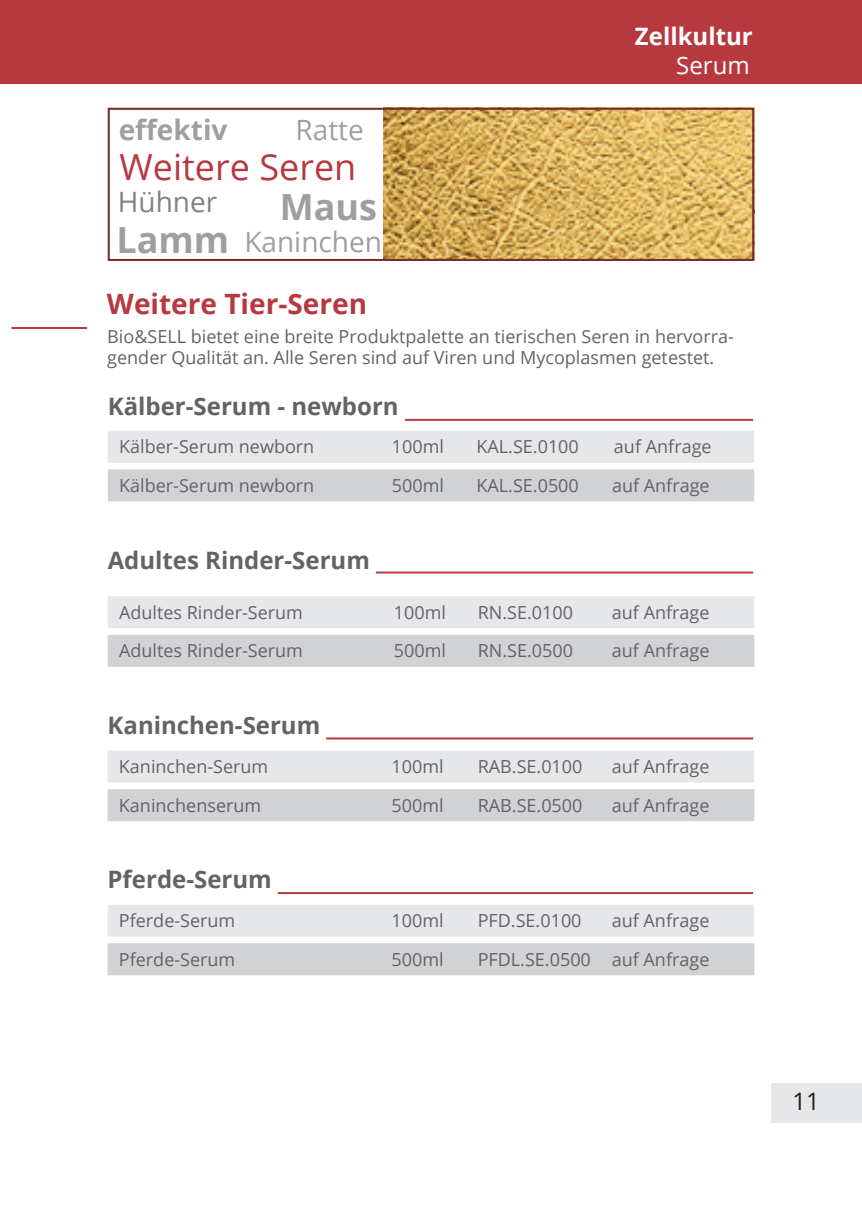
<style>
.page{position:relative;width:862px;height:1214px;background:#fff}
.page>*{position:absolute;margin:0;border:0;box-sizing:border-box;transform-origin:0 0}
.t1{font:36px "Open Sans";color:#b73940}
.t2{font:700 36px "Open Sans";color:#9d9fa2}
.t3{font:700 28px "Open Sans";color:#b73940}
.t4{font:28px "Open Sans";color:#9d9fa2}
.t5{font:700 28px "Open Sans";color:#9d9fa2}
.t6{font:28px "Open Sans";color:#808285}
.t7{font:700 24px "Open Sans";color:#636366}
.t8{font:700 24px "Open Sans";color:#fff}
.t9{font:24px "Open Sans";color:#fff}
.t10{font:24px "Open Sans";color:#231f20}
.t11{font:18px/21.6px "Open Sans";color:#636366}
</style>
<div class="page">
<div style="left:0;top:0;width:862px;height:84px;background:#b73940"></div>
<div style="left:771px;top:1083px;width:91px;height:39px;background:#e6e7e9"></div>
<div style="left:108px;top:904px;width:646px;height:32px;background:#e6e7e9"></div>
<div style="left:108px;top:943px;width:646px;height:32px;background:#d1d2d4"></div>
<div style="left:108px;top:750px;width:646px;height:32px;background:#e6e7e9"></div>
<div style="left:108px;top:789px;width:646px;height:32px;background:#d1d2d4"></div>
<img style="left:384px;top:111px;width:367px;height:147px">
<div style="left:108px;top:431px;width:646px;height:32px;background:#e6e7e9"></div>
<div style="left:108px;top:469px;width:646px;height:32px;background:#d1d2d4"></div>
<div style="left:108px;top:596px;width:646px;height:32px;background:#e6e7e9"></div>
<div style="left:108px;top:634px;width:646px;height:32px;background:#d1d2d4"></div>
<hr style="left:405px;top:419px;width:348px;height:2px;background:#b73940">
<hr style="left:376px;top:571px;width:377px;height:2px;background:#b73940">
<hr style="left:326px;top:737px;width:427px;height:2px;background:#b73940">
<hr style="left:278px;top:891px;width:475px;height:2px;background:#b73940">
<hr style="left:11px;top:327px;width:76px;height:2px;background:#b73940">
<div style="left:108px;top:108px;width:646px;height:153px;border:2px solid #72292c"></div>
<h3 class="t8" style="left:635px;top:20px;width:119px">Zellkultur</h3>
<h3 class="t9" style="left:676px;top:48px;width:75px">Serum</h3>
<h2 class="t5" style="left:119px;top:110px;width:110px">effektiv</h2>
<h1 class="t1" style="left:120px;top:142px;width:238px">Weitere Seren</h1>
<h2 class="t6" style="left:118px;top:183px;width:101px">Hühner</h2>
<h1 class="t2" style="left:116px;top:215px;width:114px">Lamm</h1>
<h2 class="t3" style="left:107px;top:284px;width:262px">Weitere Tier-Seren</h2>
<p class="t11" style="left:107px;top:325px;width:628px">Bio&amp;SELL bietet eine breite Produktpalette an tierischen Seren in hervorra&shy;gender Qualität an. Alle Seren sind auf Viren und Mycoplasmen getestet.</p>
<h3 class="t7" style="left:108px;top:389px;width:292px">Kälber-Serum - newborn</h3>
<p class="t11" style="left:119px;top:435px;width:197px">Kälber-Serum newborn</p>
<p class="t11" style="left:392px;top:435px;width:54px">100ml</p>
<p class="t11" style="left:476px;top:435px;width:104px">KAL.SE.0100</p>
<p class="t11" style="left:614px;top:435px;width:99px">auf Anfrage</p>
<p class="t11" style="left:119px;top:474px;width:197px">Kälber-Serum newborn</p>
<p class="t11" style="left:392px;top:474px;width:54px">500ml</p>
<p class="t11" style="left:476px;top:474px;width:104px">KAL.SE.0500</p>
<p class="t11" style="left:612px;top:474px;width:99px">auf Anfrage</p>
<h2 class="t4" style="left:295px;top:110px;width:70px">Ratte</h2>
<h1 class="t2" style="left:280px;top:181px;width:99px">Maus</h1>
<h2 class="t4" style="left:244px;top:223px;width:139px">Kaninchen</h2>
<h3 class="t7" style="left:108px;top:543px;width:264px">Adultes Rinder-Serum</h3>
<p class="t11" style="left:119px;top:600px;width:185px">Adultes Rinder-Serum</p>
<p class="t11" style="left:394px;top:600px;width:54px">100ml</p>
<p class="t11" style="left:478px;top:600px;width:97px">RN.SE.0100</p>
<p class="t11" style="left:612px;top:600px;width:99px">auf Anfrage</p>
<p class="t11" style="left:119px;top:639px;width:185px">Adultes Rinder-Serum</p>
<p class="t11" style="left:394px;top:639px;width:54px">500ml</p>
<p class="t11" style="left:478px;top:639px;width:97px">RN.SE.0500</p>
<p class="t11" style="left:612px;top:639px;width:99px">auf Anfrage</p>
<h3 class="t7" style="left:108px;top:708px;width:214px">Kaninchen-Serum</h3>
<p class="t11" style="left:119px;top:755px;width:151px">Kaninchen-Serum</p>
<p class="t11" style="left:392px;top:755px;width:54px">100ml</p>
<p class="t11" style="left:478px;top:755px;width:106px">RAB.SE.0100</p>
<p class="t11" style="left:612px;top:755px;width:99px">auf Anfrage</p>
<p class="t11" style="left:119px;top:793px;width:144px">Kaninchenserum</p>
<p class="t11" style="left:392px;top:793px;width:54px">500ml</p>
<p class="t11" style="left:478px;top:793px;width:106px">RAB.SE.0500</p>
<p class="t11" style="left:612px;top:793px;width:99px">auf Anfrage</p>
<h3 class="t7" style="left:108px;top:862px;width:166px">Pferde-Serum</h3>
<p class="t11" style="left:119px;top:909px;width:118px">Pferde-Serum</p>
<p class="t11" style="left:392px;top:909px;width:54px">100ml</p>
<p class="t11" style="left:478px;top:909px;width:105px">PFD.SE.0100</p>
<p class="t11" style="left:612px;top:909px;width:99px">auf Anfrage</p>
<p class="t11" style="left:119px;top:947px;width:118px">Pferde-Serum</p>
<p class="t11" style="left:392px;top:947px;width:54px">500ml</p>
<p class="t11" style="left:478px;top:947px;width:233px">PFDL.SE.0500 auf Anfrage</p>
<h3 class="t10" style="left:792px;top:1084px;width:29px">11</h3>
</div>
